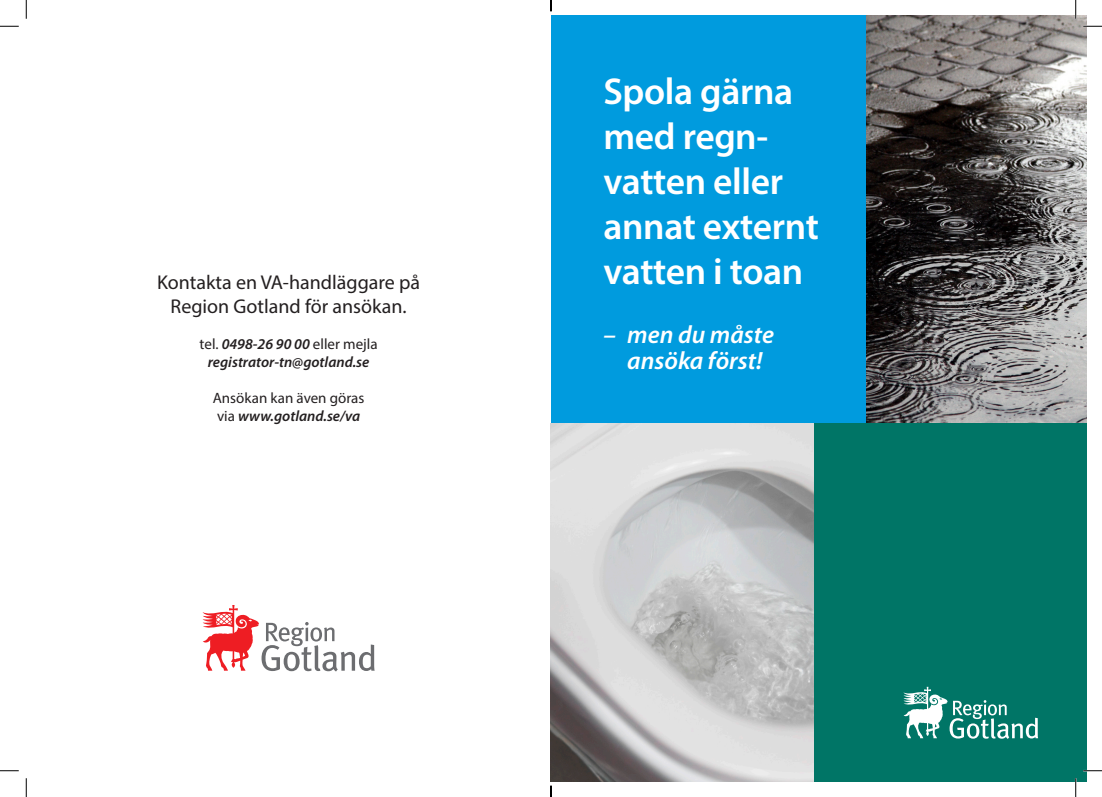
<style>
.page{position:relative;width:1102px;height:797px;background:#fff}
.page>*{position:absolute;margin:0;border:0;box-sizing:border-box;transform-origin:0 0}
.t1{font:600 37.5px "Myriad Pro";letter-spacing:-.01em;color:#fff}
.t2{font:italic 600 25px "Myriad Pro";color:#fff}
.t3{font:20px "Myriad Pro";color:#231f20}
.t4{font:italic 600 15px "Myriad Pro";color:#231f20}
.t5{font:15px "Myriad Pro";color:#231f20}
.s1{font-weight:600;font-style:italic}
.s2{font-weight:400;font-style:normal}
</style>
<div class="page">
<img style="left:551px;top:423px;width:262px;height:358px">
<img style="left:865px;top:16px;width:221px;height:407px">
<div style="left:813px;top:423px;width:273px;height:358px;background:#007566"></div>
<div style="left:551px;top:16px;width:314px;height:407px;background:#009bde"></div>
<svg style="left:202px;top:605px;width:172px;height:66px"></svg>
<svg style="left:903px;top:686px;width:134px;height:52px"></svg>
<svg style="left:0;top:25px;width:19px;height:2px"></svg>
<svg style="left:1083px;top:25px;width:18px;height:2px"></svg>
<svg style="left:0;top:770px;width:19px;height:1px"></svg>
<svg style="left:1083px;top:770px;width:18px;height:1px"></svg>
<svg style="left:25px;top:0;width:2px;height:19px"></svg>
<svg style="left:25px;top:778px;width:2px;height:19px"></svg>
<svg style="left:1074px;top:0;width:2px;height:19px"></svg>
<svg style="left:1074px;top:778px;width:2px;height:19px"></svg>
<svg style="left:550px;top:785px;width:1px;height:12px"></svg>
<p class="t3" style="left:157px;top:270px;width:265px">Kontakta en VA-handläggare på</p>
<p class="t3" style="left:170px;top:294px;width:238px">Region Gotland för ansökan.</p>
<p class="t5" style="left:199px;top:335px;width:179px">tel. <span class="s1">0498-26 90 00</span> eller mejla</p>
<p class="t4" style="left:208px;top:354px;width:163px">registrator-tn@gotland.se</p>
<p class="t5" style="left:213px;top:389px;width:153px">Ansökan kan även göras</p>
<p class="t4" style="left:217px;top:408px;width:145px"><span class="s2">via</span> www.gotland.se/va</p>
<p class="t1" style="left:603px;top:68px;width:191px">Spola gärna</p>
<p class="t1" style="left:603px;top:113px;width:166px">med regn-</p>
<p class="t1" style="left:603px;top:158px;width:181px">vatten eller</p>
<p class="t1" style="left:603px;top:203px;width:217px">annat externt</p>
<p class="t1" style="left:603px;top:248px;width:201px">vatten i toan</p>
<p class="t2" style="left:603px;top:321px;width:172px">– men du måste</p>
<p class="t2" style="left:627px;top:347px;width:137px">ansöka först!</p>
</div>
